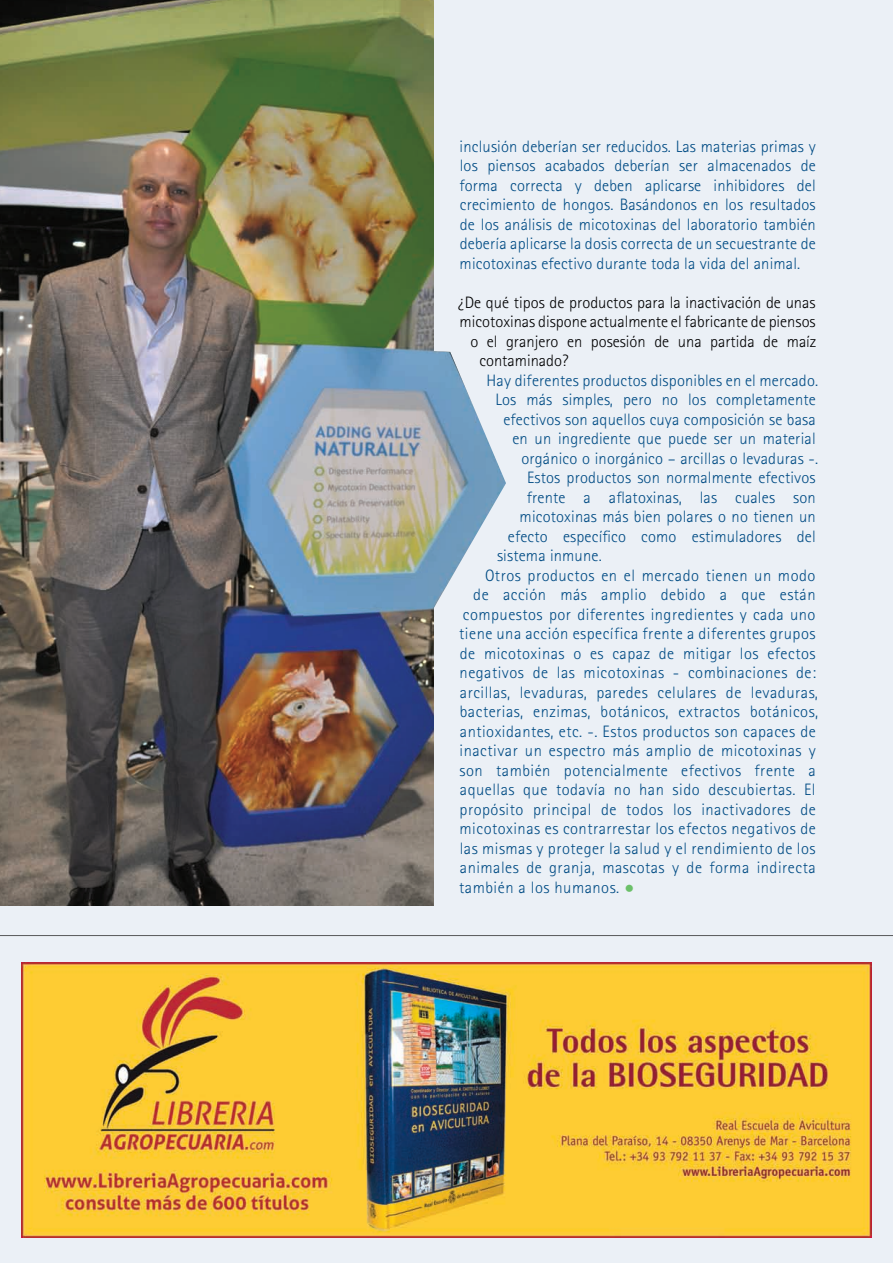
<style>
.page{position:relative;width:893px;height:1263px;background:#ebf0f6}
.page>*{position:absolute;margin:0;border:0;box-sizing:border-box;transform-origin:0 0}
.t1{font:300 16.5px/19.5px "Rotis Sans Serif";letter-spacing:.03em;color:#004b84;text-align:justify}
.t2{font:300 16.5px "Rotis Sans Serif";letter-spacing:.01em;color:#004b84}
.t3{font:300 16.5px "Rotis Sans Serif";color:#000001}
.s1{font-family:"Aller Display";font-weight:400;font-size:21px;color:#6bc069}
</style>
<div class="page">
<img style="left:21px;top:962px;width:851px;height:275px">
<img style="left:0;top:0;width:434px;height:906px">
<img style="left:303px;top:344px;width:203px;height:294px">
<hr style="left:0;top:935px;width:893px;height:1px;background:#57585a">
<p class="t1" style="left:459px;top:136px;width:358px">inclusión deberían ser reducidos. Las materias primas y los piensos acabados deberían ser almacenados de forma correcta y deben aplicarse inhibidores del crecimiento de hongos. Basándonos en los resultados de los análisis de micotoxinas del laboratorio también debería aplicarse la dosis correcta de un secuestrante de micotoxinas efectivo durante toda la vida del animal.</p>
<p class="t3" style="left:458px;top:292px;width:359px">¿De qué tipos de productos para la inactivación de unas</p>
<p class="t3" style="left:460px;top:312px;width:358px">micotoxinas dispone actualmente el fabricante de piensos</p>
<p class="t3" style="left:470px;top:331px;width:348px">o el granjero en posesión de una partida de maíz</p>
<p class="t3" style="left:479px;top:351px;width:91px">contaminado?</p>
<p class="t2" style="left:487px;top:370px;width:333px">Hay diferentes productos disponibles en el mercado.</p>
<p class="t2" style="left:496px;top:390px;width:322px">Los más simples, pero no los completamente</p>
<p class="t2" style="left:503px;top:410px;width:314px">efectivos son aquellos cuya composición se basa</p>
<p class="t2" style="left:512px;top:429px;width:305px">en un ingrediente que puede ser un material</p>
<p class="t2" style="left:521px;top:449px;width:298px">orgánico o inorgánico – arcillas o levaduras -.</p>
<p class="t2" style="left:527px;top:468px;width:290px">Estos productos son normalmente efectivos</p>
<p class="t2" style="left:527px;top:488px;width:290px">frente a aflatoxinas, las cuales son</p>
<p class="t2" style="left:520px;top:507px;width:298px">micotoxinas más bien polares o no tienen un</p>
<p class="t2" style="left:508px;top:527px;width:309px">efecto específico como estimuladores del</p>
<p class="t2" style="left:497px;top:546px;width:106px">sistema inmune.</p>
<p class="t1" style="left:485px;top:565px;width:332px">Otros productos en el mercado tienen un modo</p>
<p class="t1" style="left:473px;top:585px;width:344px">de acción más amplio debido a que están</p>
<p class="t1" style="left:463px;top:604px;width:354px">compuestos por diferentes ingredientes y cada uno</p>
<p class="t1" style="left:459px;top:624px;width:358px">tiene una acción específica frente a diferentes grupos</p>
<p class="t1" style="left:460px;top:643px;width:357px">de micotoxinas o es capaz de mitigar los efectos</p>
<p class="t1" style="left:460px;top:663px;width:358px">negativos de las micotoxinas - combinaciones de:</p>
<p class="t1" style="left:460px;top:682px;width:360px">arcillas, levaduras, paredes celulares de levaduras,</p>
<p class="t1" style="left:460px;top:702px;width:360px">bacterias, enzimas, botánicos, extractos botánicos,</p>
<p class="t1" style="left:460px;top:721px;width:357px">antioxidantes, etc. -. Estos productos son capaces de</p>
<p class="t1" style="left:460px;top:741px;width:358px">inactivar un espectro más amplio de micotoxinas y</p>
<p class="t1" style="left:459px;top:760px;width:358px">son también potencialmente efectivos frente a</p>
<p class="t1" style="left:460px;top:780px;width:357px">aquellas que todavía no han sido descubiertas. El</p>
<p class="t1" style="left:460px;top:799px;width:358px">propósito principal de todos los inactivadores de</p>
<p class="t1" style="left:460px;top:819px;width:358px">micotoxinas es contrarrestar los efectos negativos de</p>
<p class="t1" style="left:460px;top:838px;width:357px">las mismas y proteger la salud y el rendimiento de los</p>
<p class="t1" style="left:460px;top:858px;width:357px">animales de granja, mascotas y de forma indirecta</p>
<p class="t1" style="left:459px;top:877px;width:177px">también a los humanos. <span class="s1">•</span></p>
</div>
